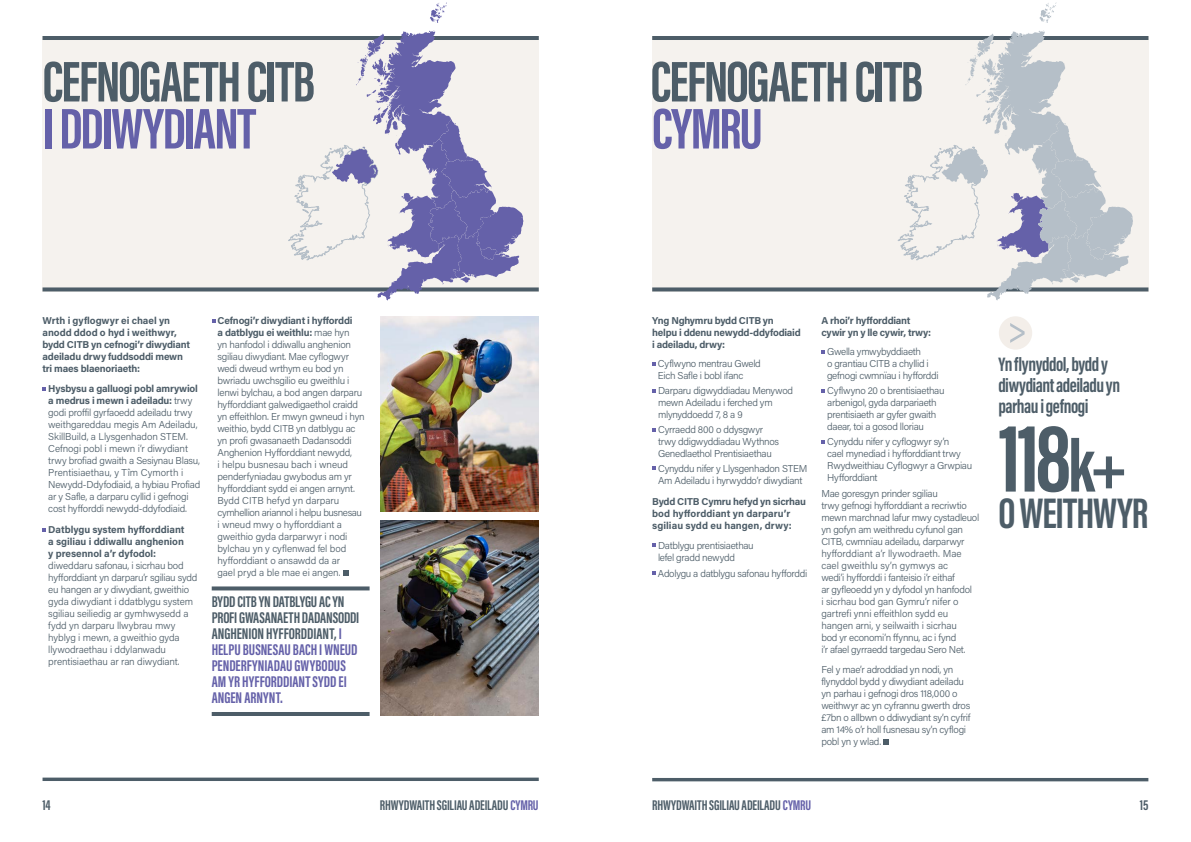
<style>
.page{position:relative;width:1191px;height:842px;background:#fff}
.page>*{position:absolute;margin:0;border:0;box-sizing:border-box;transform-origin:0 0}
.t1{font:700 97px "Acumin Pro Extra Cond";color:#4d5d68}
.t2{font:700 59px "Acumin Pro Extra Cond";letter-spacing:-.025em;color:#4d5d68}
.t3{font:700 59px "Acumin Pro Extra Cond";letter-spacing:-.03em;color:#6561a9}
.t4{font:700 44px "Acumin Pro Extra Cond";letter-spacing:-.02em;color:#4d5d68}
.t5{font:700 20px/21px "Acumin Pro Extra Cond";letter-spacing:-.025em;color:#4d5d68}
.t6{font:700 16px/16px "Acumin Pro Extra Cond";letter-spacing:-.005em;color:#6561a9}
.t7{font:700 14.5px "Acumin Pro Extra Cond";letter-spacing:-.005em;color:#4d5d68}
.t8{font:300 10px/12px "Acumin Pro";letter-spacing:-.025em;color:#4d5d68}
.t9{font:700 10px/12px "Acumin Pro";letter-spacing:-.02em;color:#4d5d68}
.t10{font:700 10px/12px "Acumin Pro";color:#4d5d68}
.s1{font-weight:700}
.s2{color:#4d5d68}
.s3{font-size:77px}
.s4{color:#6561a9}
</style>
<div class="page">
<hr style="left:652px;top:778px;width:496px;height:3px;background:#4d5d68">
<hr style="left:43px;top:778px;width:496px;height:3px;background:#4d5d68">
<div style="left:43px;top:36px;width:496px;height:255px;background:#f5f2ee"></div>
<div style="left:652px;top:36px;width:496px;height:255px;background:#f5f2ee"></div>
<svg style="left:43px;top:287px;width:496px;height:4px"></svg>
<svg style="left:652px;top:287px;width:496px;height:4px"></svg>
<hr style="left:43px;top:36px;width:496px;height:4px;background:#4d5d68">
<hr style="left:652px;top:36px;width:496px;height:4px;background:#4d5d68">
<svg style="left:43px;top:387px;width:3px;height:4px"></svg>
<svg style="left:43px;top:528px;width:3px;height:4px"></svg>
<svg style="left:212px;top:319px;width:3px;height:4px"></svg>
<svg style="left:343px;top:570px;width:6px;height:6px"></svg>
<img style="left:381px;top:316px;width:158px;height:196px">
<svg style="left:898px;top:30px;width:235px;height:271px"></svg>
<svg style="left:1039px;top:3px;width:17px;height:20px"></svg>
<img style="left:381px;top:520px;width:158px;height:196px">
<svg style="left:212px;top:586px;width:157px;height:4px"></svg>
<hr style="left:212px;top:712px;width:157px;height:4px;background:#4d5d68">
<svg style="left:288px;top:30px;width:235px;height:271px"></svg>
<svg style="left:430px;top:3px;width:17px;height:20px"></svg>
<svg style="left:652px;top:362px;width:4px;height:4px"></svg>
<svg style="left:652px;top:389px;width:4px;height:4px"></svg>
<svg style="left:652px;top:428px;width:4px;height:3px"></svg>
<svg style="left:652px;top:466px;width:4px;height:4px"></svg>
<svg style="left:652px;top:543px;width:4px;height:4px"></svg>
<svg style="left:652px;top:571px;width:4px;height:4px"></svg>
<svg style="left:821px;top:350px;width:4px;height:4px"></svg>
<svg style="left:821px;top:389px;width:4px;height:4px"></svg>
<svg style="left:821px;top:440px;width:4px;height:3px"></svg>
<svg style="left:883px;top:739px;width:6px;height:6px"></svg>
<div style="left:998px;top:316px;width:34px;height:34px;background:#f3eee9;border-radius:50%"></div>
<svg style="left:1010px;top:323px;width:14px;height:20px"></svg>
<h2 class="t2" style="left:43px;top:45px;width:274px">CEFNOGAETH CITB</h2>
<h2 class="t3" style="left:43px;top:92px;width:215px">I DDIWYDIANT</h2>
<p class="t9" style="left:43px;top:314px;width:149px">Wrth i gyflogwyr ei chael yn anodd ddod o hyd i weithwyr, bydd CITB yn cefnogi’r diwydiant adeiladu drwy fuddsoddi mewn tri maes blaenoriaeth:</p>
<p class="t8" style="left:48px;top:382px;width:154px"><span class="s1">Hysbysu a galluogi pobl amrywiol a medrus i mewn i adeiladu:</span> trwy godi proffil gyrfaoedd adeiladu trwy weithgareddau megis Am Adeiladu, SkillBuild, a Llysgenhadon STEM.<br>Cefnogi pobl i mewn i’r diwydiant trwy brofiad gwaith a Sesiynau Blasu, Prentisiaethau, y Tîm Cymorth i Newydd-Ddyfodiaid, a hybiau Profiad ar y Safle, a darparu cyllid i gefnogi cost hyfforddi newydd-ddyfodiaid.</p>
<p class="t9" style="left:48px;top:523px;width:138px;text-align:justify">Datblygu system hyfforddiant a sgiliau i ddiwallu anghenion y presennol a’r dyfodol:</p>
<p class="t8" style="left:48px;top:559px;width:151px">diweddaru safonau, i sicrhau bod hyfforddiant yn darparu’r sgiliau sydd eu hangen ar y diwydiant, gweithio gyda diwydiant i ddatblygu system sgiliau seiliedig ar gymhwysedd a fydd yn darparu llwybrau mwy hyblyg i mewn, a gweithio gyda llywodraethau i ddylanwadu prentisiaethau ar ran diwydiant.</p>
<p class="t8" style="left:217px;top:314px;width:149px"><span class="s1">Cefnogi’r diwydiant i hyfforddi<br>a datblygu ei weithlu:</span> mae hyn<br>yn hanfodol i ddiwallu anghenion sgiliau diwydiant. Mae cyflogwyr wedi dweud wrthym eu bod yn bwriadu uwchsgilio eu gweithlu i lenwi bylchau, a bod angen darparu hyfforddiant galwedigaethol craidd yn effeithlon. Er mwyn gwneud i hyn weithio, bydd CITB yn datblygu ac yn profi gwasanaeth Dadansoddi<br>Anghenion Hyfforddiant newydd,<br>i helpu busnesau bach i wneud penderfyniadau gwybodus am yr hyfforddiant sydd ei angen arnynt.<br>Bydd CITB hefyd yn darparu cymhellion ariannol i helpu busnesau i wneud mwy o hyfforddiant a gweithio gyda darparwyr i nodi bylchau yn y cyflenwad fel bod hyfforddiant o ansawdd da ar<br>gael pryd a ble mae ei angen.</p>
<h3 class="t6" style="left:212px;top:594px;width:149px"><span class="s2">BYDD CITB YN DATBLYGU AC YN<br>PROFI GWASANAETH DADANSODDI<br>ANGHENION HYFFORDDIANT,</span> I<br>HELPU BUSNESAU BACH I WNEUD<br>PENDERFYNIADAU GWYBODUS<br>AM YR HYFFORDDIANT SYDD EI<br>ANGEN ARNYNT.</h3>
<h2 class="t2" style="left:650px;top:45px;width:274px">CEFNOGAETH CITB</h2>
<h2 class="t3" style="left:652px;top:92px;width:112px">CYMRU</h2>
<p class="t9" style="left:652px;top:314px;width:150px">Yng Nghymru bydd CITB yn helpu i ddenu newydd-ddyfodiaid i adeiladu, drwy:</p>
<p class="t8" style="left:658px;top:357px;width:105px">Cyflwyno mentrau Gweld<br>Eich Safle i bobl ifanc</p>
<p class="t8" style="left:658px;top:384px;width:137px">Darparu digwyddiadau Menywod mewn Adeiladu i ferched ym mlynyddoedd 7, 8 a 9</p>
<p class="t8" style="left:658px;top:423px;width:123px">Cyrraedd 800 o ddysgwyr trwy ddigwyddiadau Wythnos<br>Genedlaethol Prentisiaethau</p>
<p class="t8" style="left:658px;top:462px;width:151px">Cynyddu nifer y Llysgenhadon STEM<br>Am Adeiladu i hyrwyddo’r diwydiant</p>
<p class="t10" style="left:652px;top:495px;width:155px">Bydd CITB Cymru hefyd yn sicrhau bod hyfforddiant yn darparu’r sgiliau sydd eu hangen, drwy:</p>
<p class="t8" style="left:658px;top:539px;width:97px">Datblygu prentisiaethau lefel gradd newydd</p>
<p class="t8" style="left:658px;top:567px;width:151px">Adolygu a datblygu safonau hyfforddi</p>
<p class="t9" style="left:821px;top:314px;width:111px">A rhoi’r hyfforddiant cywir yn y lle cywir, trwy:</p>
<p class="t8" style="left:827px;top:345px;width:113px">Gwella ymwybyddiaeth<br>o grantiau CITB a chyllid i gefnogi cwmnïau i hyfforddi</p>
<p class="t8" style="left:827px;top:384px;width:119px">Cyflwyno 20 o brentisiaethau arbenigol, gyda darpariaeth prentisiaeth ar gyfer gwaith daear, toi a gosod lloriau</p>
<p class="t8" style="left:827px;top:435px;width:146px">Cynyddu nifer y cyflogwyr sy’n<br>cael mynediad i hyfforddiant trwy<br>Rwydweithiau Cyflogwyr a Grwpiau<br>Hyfforddiant</p>
<p class="t8" style="left:821px;top:487px;width:159px">Mae goresgyn prinder sgiliau<br>trwy gefnogi hyfforddiant a recriwtio mewn marchnad lafur mwy cystadleuol yn gofyn am weithredu cyfunol gan CITB, cwmnïau adeiladu, darparwyr hyfforddiant a’r llywodraeth. Mae cael gweithlu sy’n gymwys ac<br>wedi’i hyfforddi i fanteisio i’r eithaf<br>ar gyfleoedd yn y dyfodol yn hanfodol<br>i sicrhau bod gan Gymru’r nifer o gartrefi ynni effeithlon sydd eu hangen arni, y seilwaith i sicrhau<br>bod yr economi’n ffynnu, ac i fynd<br>i’r afael gyrraedd targedau Sero Net.</p>
<p class="t8" style="left:821px;top:663px;width:151px">Fel y mae’r adroddiad yn nodi, yn flynyddol bydd y diwydiant adeiladu yn parhau i gefnogi dros 118,000 o weithwyr ac yn cyfrannu gwerth dros £7bn o allbwn o ddiwydiant sy’n cyfrif am 14% o’r holl fusnesau sy’n cyflogi pobl yn y wlad.</p>
<h3 class="t5" style="left:998px;top:354px;width:123px">Yn flynyddol, bydd y diwydiant adeiladu yn parhau i gefnogi</h3>
<h1 class="t1" style="left:998px;top:399px;width:131px">118<span class="s3">k+</span></h1>
<h3 class="t4" style="left:998px;top:486px;width:151px">O WEITHWYR</h3>
<h3 class="t7" style="left:43px;top:796px;width:10px">14</h3>
<h3 class="t7" style="left:380px;top:796px;width:160px">RHWYDWAITH SGILIAU ADEILADU <span class="s4">CYMRU</span></h3>
<h3 class="t7" style="left:652px;top:797px;width:160px">RHWYDWAITH SGILIAU ADEILADU <span class="s4">CYMRU</span></h3>
<h3 class="t7" style="left:1139px;top:797px;width:10px">15</h3>
</div>
